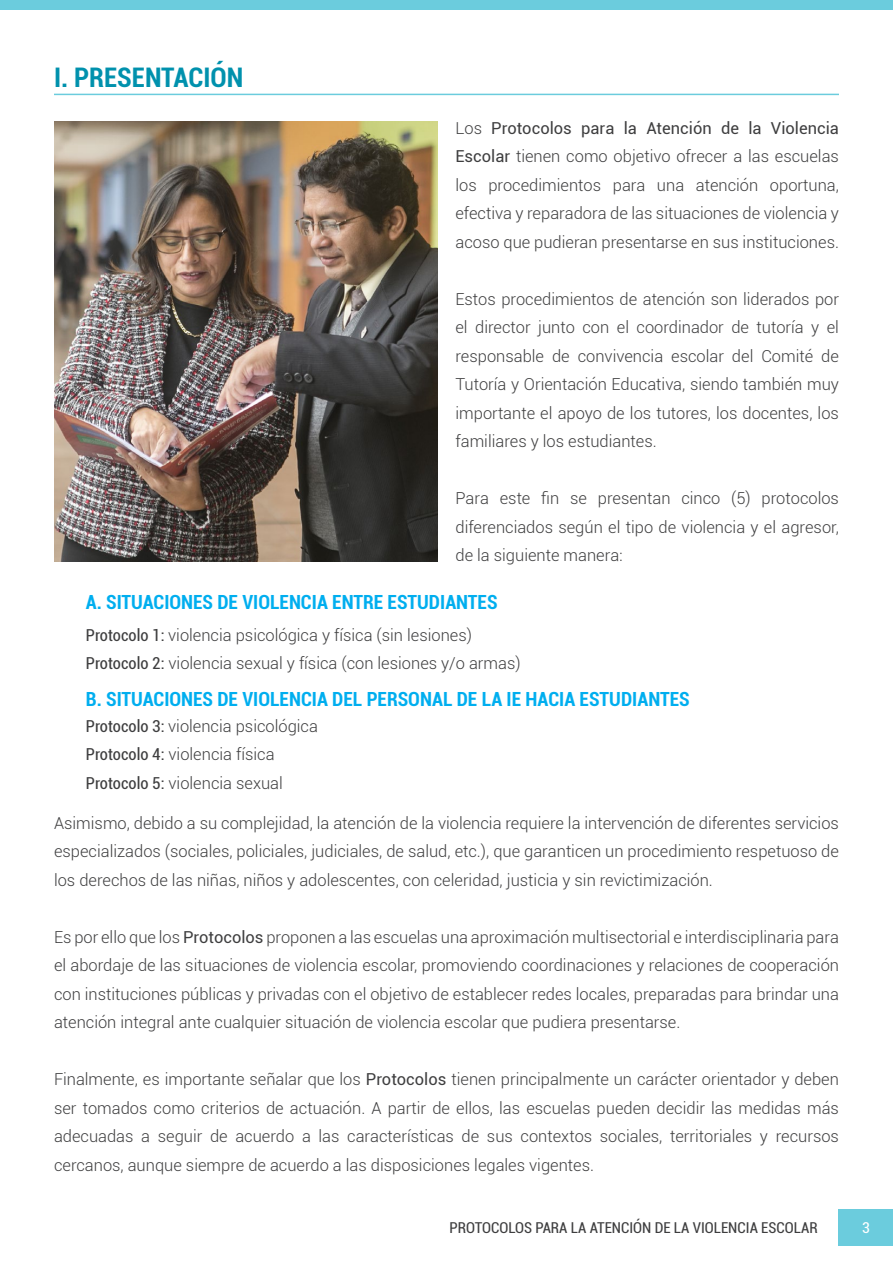
<style>
.page{position:relative;width:893px;height:1263px;background:#fff}
.page>*{position:absolute;margin:0;border:0;box-sizing:border-box;transform-origin:0 0}
.titulos{font:700 condensed 27px "Roboto";color:#0091ad}
.subtitulo{font:700 condensed 19.5px "Roboto";color:#00aeef}
.textos{font:300 16.5px/28.5px "Roboto";color:#3e3e3f;text-align:justify}
.t1{font:condensed 15px "Roboto";color:#3e3e3f}
.t2{font:condensed 15px "Roboto";color:#fff}
.s1{font-weight:400}
.s2{font-weight:400;font-stretch:condensed}
</style>
<div class="page">
<div style="left:839px;top:1209px;width:54px;height:37px;background:#6bccdd"></div>
<div style="left:0;top:0;width:892px;height:10px;background:#6bccdd"></div>
<hr style="left:54px;top:94px;width:785px;height:1px;background:#6bccdd">
<img style="left:54px;top:121px;width:383px;height:440px">
<p class="titulos" style="left:54px;top:58px;width:191px">I. PRESENTACIÓN</p>
<p class="textos" style="left:455px;top:113px;width:385px">Los <span class="s1">Protocolos para la Atención de la Violencia Escolar</span> tienen como objetivo ofrecer a las escuelas los procedimientos para una atención oportuna, efectiva y reparadora de las situaciones de violencia y acoso que pudieran presentarse en sus instituciones.</p>
<p class="textos" style="left:455px;top:284px;width:385px">Estos procedimientos de atención son liderados por el director junto con el coordinador de tutoría y el responsable de convivencia escolar del Comité de Tutoría y Orientación Educativa, siendo también muy importante el apoyo de los tutores, los docentes, los familiares y los estudiantes.</p>
<p class="textos" style="left:455px;top:483px;width:385px">Para este fin se presentan cinco (5) protocolos diferenciados según el tipo de violencia y el agresor, de la siguiente manera:</p>
<p class="subtitulo" style="left:86px;top:589px;width:413px">A. SITUACIONES DE VIOLENCIA ENTRE ESTUDIANTES</p>
<p class="textos" style="left:86px;top:620px;width:388px"><span class="s2">Protocolo 1:</span> violencia psicológica y física (sin lesiones)</p>
<p class="textos" style="left:86px;top:648px;width:436px"><span class="s2">Protocolo 2:</span> violencia sexual y física (con lesiones y/o armas)</p>
<p class="subtitulo" style="left:86px;top:685px;width:605px">B. SITUACIONES DE VIOLENCIA DEL PERSONAL DE LA IE HACIA ESTUDIANTES</p>
<p class="textos" style="left:86px;top:711px;width:234px"><span class="s2">Protocolo 3:</span> violencia psicológica</p>
<p class="textos" style="left:86px;top:739px;width:190px"><span class="s2">Protocolo 4:</span> violencia física</p>
<p class="textos" style="left:86px;top:768px;width:199px"><span class="s2">Protocolo 5:</span> violencia sexual</p>
<p class="textos" style="left:54px;top:808px;width:786px">Asimismo, debido a su complejidad, la atención de la violencia requiere la intervención de diferentes servicios especializados (sociales, policiales, judiciales, de salud, etc.), que garanticen un procedimiento respetuoso de los derechos de las niñas, niños y adolescentes, con celeridad, justicia y sin revictimización.</p>
<p class="textos" style="left:54px;top:922px;width:786px">Es por ello que los <span class="s1">Protocolos</span> proponen a las escuelas una aproximación multisectorial e interdisciplinaria para el abordaje de las situaciones de violencia escolar, promoviendo coordinaciones y relaciones de cooperación con instituciones públicas y privadas con el objetivo de establecer redes locales, preparadas para brindar una atención integral ante cualquier situación de violencia escolar que pudiera presentarse.</p>
<p class="textos" style="left:54px;top:1064px;width:786px">Finalmente, es importante señalar que los <span class="s1">Protocolos</span> tienen principalmente un carácter orientador y deben ser tomados como criterios de actuación. A partir de ellos, las escuelas pueden decidir las medidas más adecuadas a seguir de acuerdo a las características de sus contextos sociales, territoriales y recursos cercanos, aunque siempre de acuerdo a las disposiciones legales vigentes.</p>
<p class="t1" style="left:450px;top:1217px;width:370px">PROTOCOLOS PARA LA ATENCIÓN DE LA VIOLENCIA ESCOLAR</p>
<p class="t2" style="left:862px;top:1217px;width:9px">3</p>
</div>
